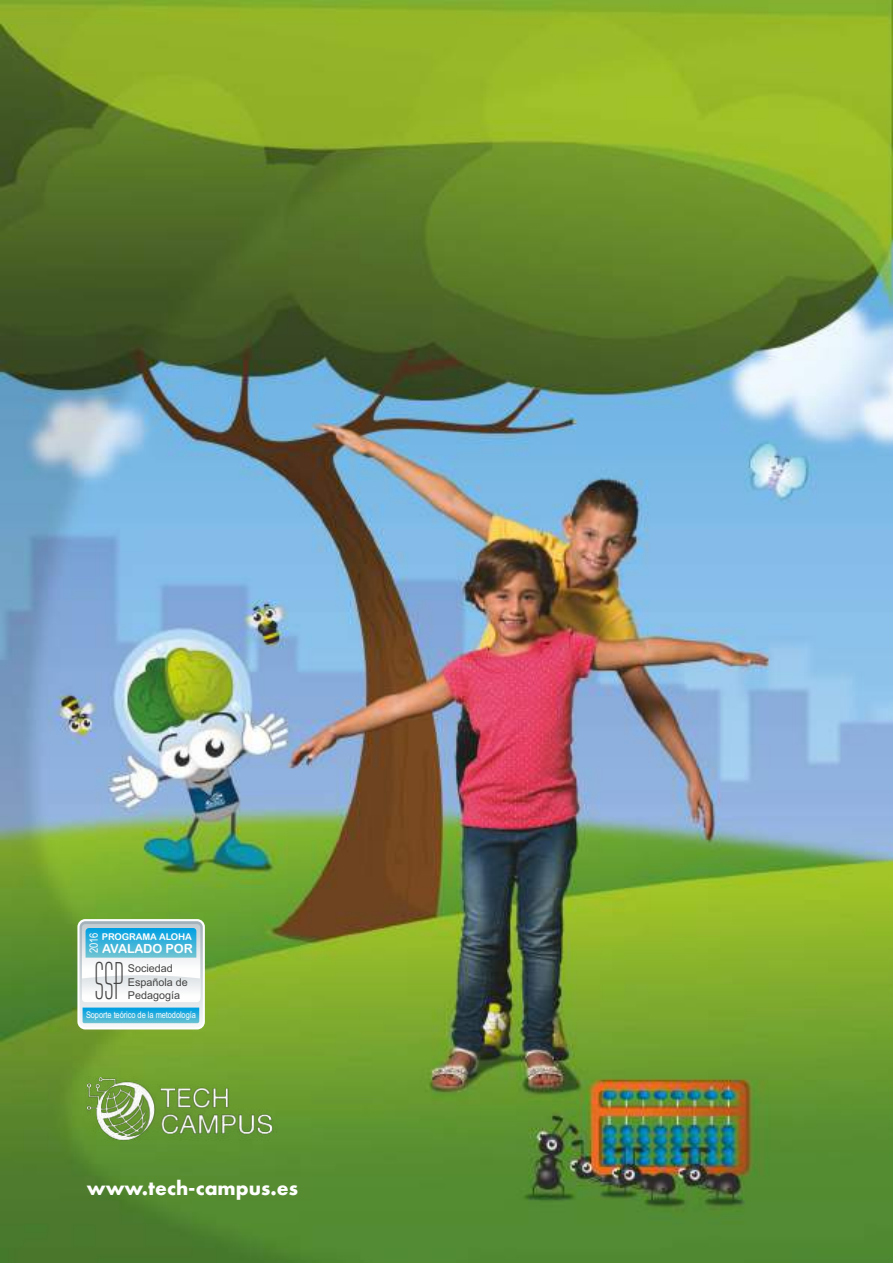
<style>
.page{position:relative;width:893px;height:1263px;background:#fff}
.page>*{position:absolute;margin:0;border:0;box-sizing:border-box;transform-origin:0 0}
.t1{font:51.45px "Huxley Vertical BT";color:#434242;scale:.74 1}
.t2{font:700 21px "Futura PT";color:#fefefe}
.t3{font:12.6px "Arial Rounded MT Bold";letter-spacing:-.015em;color:#fefefe}
.t4{font:11.55px "Arial Narrow";color:#fefefe}
.t5{font:10.8px "Arial";color:#434242}
.t6{font:9.3px "Arial Rounded MT Bold";letter-spacing:-.01em;color:#fefefe}
.t7{font:9.15px "Arial Narrow";letter-spacing:-.01em;color:#fefefe}
</style>
<div class="page">
<img style="left:0;top:0;width:893px;height:1263px">
<svg style="left:77px;top:919px;width:128px;height:110px"></svg>
<svg style="left:80px;top:921px;width:123px;height:106px"></svg>
<svg style="left:82px;top:924px;width:118px;height:78px"></svg>
<svg style="left:82px;top:975px;width:118px;height:23px"></svg>
<svg style="left:86px;top:928px;width:110px;height:30px;background:#3ab2da"></svg>
<svg style="left:83px;top:1007px;width:116px;height:16px;background:#36b1db"></svg>
<img style="left:77px;top:1069px;width:204px;height:80px">
<p class="t4" style="left:89px;top:953px;width:23px;rotate:-90deg">2016</p>
<p class="t6" style="left:102px;top:933px;width:92px">PROGRAMA ALOHA</p>
<p class="t5" style="left:128px;top:978px;width:61px">Española de</p>
<h3 class="t3" style="left:102px;top:944px;width:92px">AVALADO POR</h3>
<h1 class="t1" style="left:94px;top:960px;width:42px">SSP</h1>
<p class="t5" style="left:128px;top:964px;width:46px">Sociedad</p>
<p class="t5" style="left:128px;top:991px;width:54px">Pedagogía</p>
<p class="t7" style="left:86px;top:1011px;width:111px">Soporte teórico de la metodología</p>
<h2 class="t2" style="left:87px;top:1174px;width:213px">www.tech-campus.es</h2>
</div>
